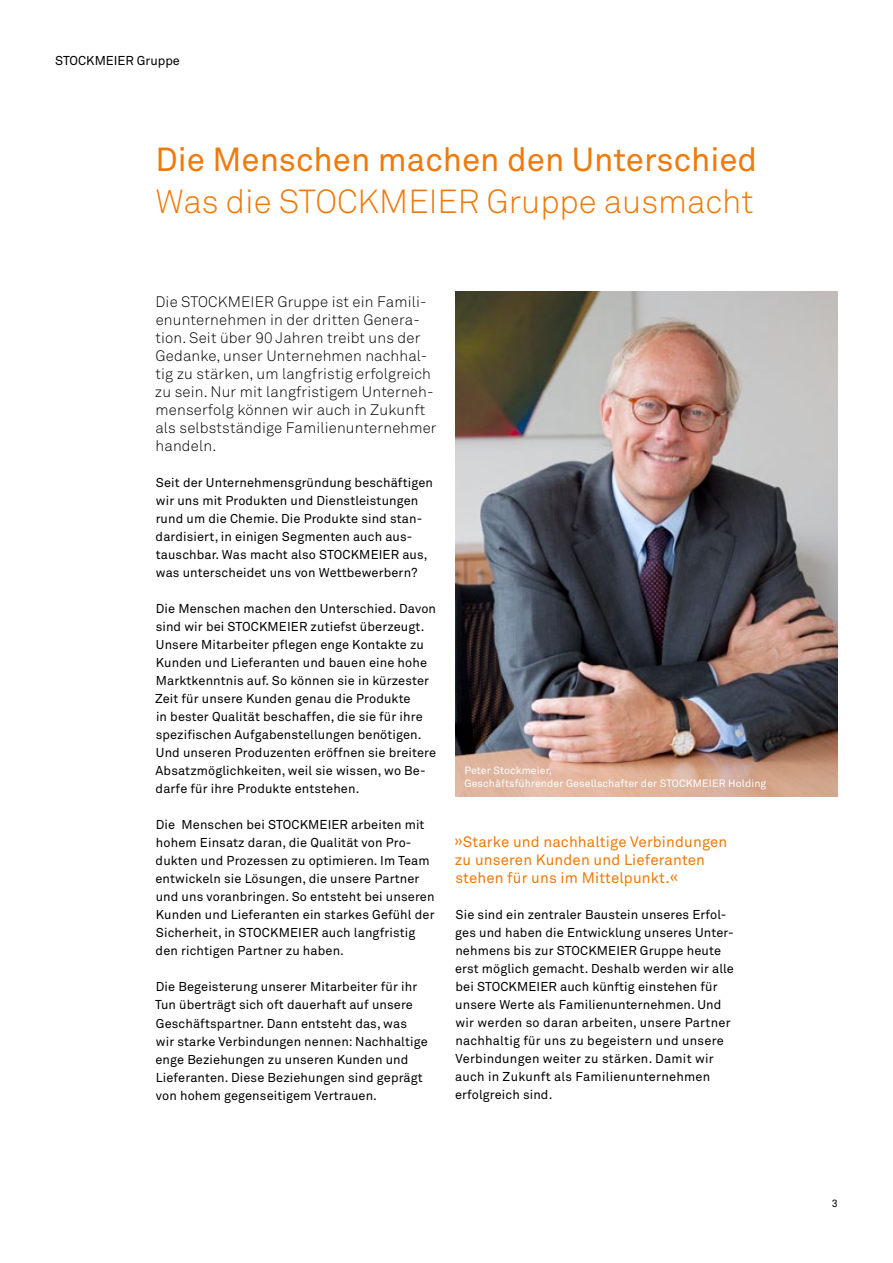
<style>
.page{position:relative;width:893px;height:1263px;background:#fff}
.page>*{position:absolute;margin:0;border:0;box-sizing:border-box;transform-origin:0 0}
.t1{font:33px "Akkurat Std";color:#ef7a0b}
.t2{font:300 33px "Akkurat Std";color:#ef7a0b}
.t3{font:300 15px/18px "Akkurat Std";letter-spacing:.01em;color:#000}
.t4{font:15px/18px "Akkurat Std";letter-spacing:.01em;color:#ef7a0b}
.t5{font:12.75px/18px "Akkurat Std";letter-spacing:.01em;color:#000}
.t6{font:10.5px/13.5px "Akkurat Std";letter-spacing:.01em;color:#fff}
.t7{font:10.5px "Akkurat Std";color:#000}
</style>
<div class="page">
<img style="left:455px;top:291px;width:383px;height:505px">
<p class="t5" style="left:55px;top:52px;width:126px">STOCKMEIER Gruppe</p>
<h1 class="t1" style="left:155px;top:141px;width:603px">Die Menschen machen den Unterschied</h1>
<h1 class="t2" style="left:155px;top:182px;width:600px">Was die STOCKMEIER Gruppe ausmacht</h1>
<p class="t3" style="left:155px;top:293px;width:283px">Die STOCKMEIER Gruppe ist ein Famili&shy;enunternehmen in der dritten Genera&shy;tion. Seit über 90 Jahren treibt uns der Gedanke, unser Unternehmen nachhal&shy;tig zu stärken, um langfristig erfolgreich zu sein. Nur mit langfristigem Unterneh&shy;menserfolg können wir auch in Zukunft als selbstständige Familienunternehmer handeln.</p>
<p class="t5" style="left:156px;top:474px;width:279px">Seit der Unternehmensgründung beschäftigen wir uns mit Produkten und Dienstleistungen rund um die Chemie. Die Produkte sind stan&shy;dardisiert, in einigen Segmenten auch aus&shy;tauschbar. Was macht also STOCKMEIER aus, was unterscheidet uns von Wettbewerbern?</p>
<p class="t5" style="left:155px;top:600px;width:282px">Die Menschen machen den Unterschied. Davon sind wir bei STOCKMEIER zutiefst überzeugt.<br>Unsere Mitarbeiter pflegen enge Kontakte zu Kunden und Lieferanten und bauen eine hohe Marktkenntnis auf. So können sie in kürzester Zeit für unsere Kunden genau die Produkte<br>in bester Qualität beschaffen, die sie für ihre spezifischen Aufgabenstellungen benötigen.<br>Und unseren Produzenten eröffnen sie breitere Absatzmöglichkeiten, weil sie wissen, wo Be&shy;darfe für ihre Produkte entstehen.</p>
<p class="t5" style="left:155px;top:816px;width:281px">Die Menschen bei STOCKMEIER arbeiten mit hohem Einsatz daran, die Qualität von Pro&shy;dukten und Prozessen zu optimieren. Im Team entwickeln sie Lösungen, die unsere Partner und uns voranbringen. So entsteht bei unseren Kunden und Lieferanten ein starkes Gefühl der Sicherheit, in STOCKMEIER auch langfristig den richtigen Partner zu haben.</p>
<p class="t5" style="left:155px;top:978px;width:274px">Die Begeisterung unserer Mitarbeiter für ihr Tun überträgt sich oft dauerhaft auf unsere Geschäftspartner. Dann entsteht das, was wir starke Verbindungen nennen: Nachhaltige enge Beziehungen zu unseren Kunden und Lieferanten. Diese Beziehungen sind geprägt von hohem gegenseitigem Vertrauen.</p>
<p class="t6" style="left:464px;top:763px;width:303px">Peter Stockmeier,<br>Geschäftsführender Gesellschafter der STOCKMEIER Holding</p>
<p class="t4" style="left:454px;top:833px;width:274px">»Starke und nachhaltige Verbindungen zu unseren Kunden und Lieferanten stehen für uns im Mittelpunkt.«</p>
<p class="t5" style="left:455px;top:906px;width:280px">Sie sind ein zentraler Baustein unseres Erfol&shy;ges und haben die Entwicklung unseres Unter&shy;nehmens bis zur STOCKMEIER Gruppe heute erst möglich gemacht. Deshalb werden wir alle bei STOCKMEIER auch künftig einstehen für unsere Werte als Familienunternehmen. Und wir werden so daran arbeiten, unsere Partner nachhaltig für uns zu begeistern und unsere Verbindungen weiter zu stärken. Damit wir auch in Zukunft als Familienunternehmen erfolgreich sind.</p>
<p class="t7" style="left:832px;top:1198px;width:7px">3</p>
</div>
